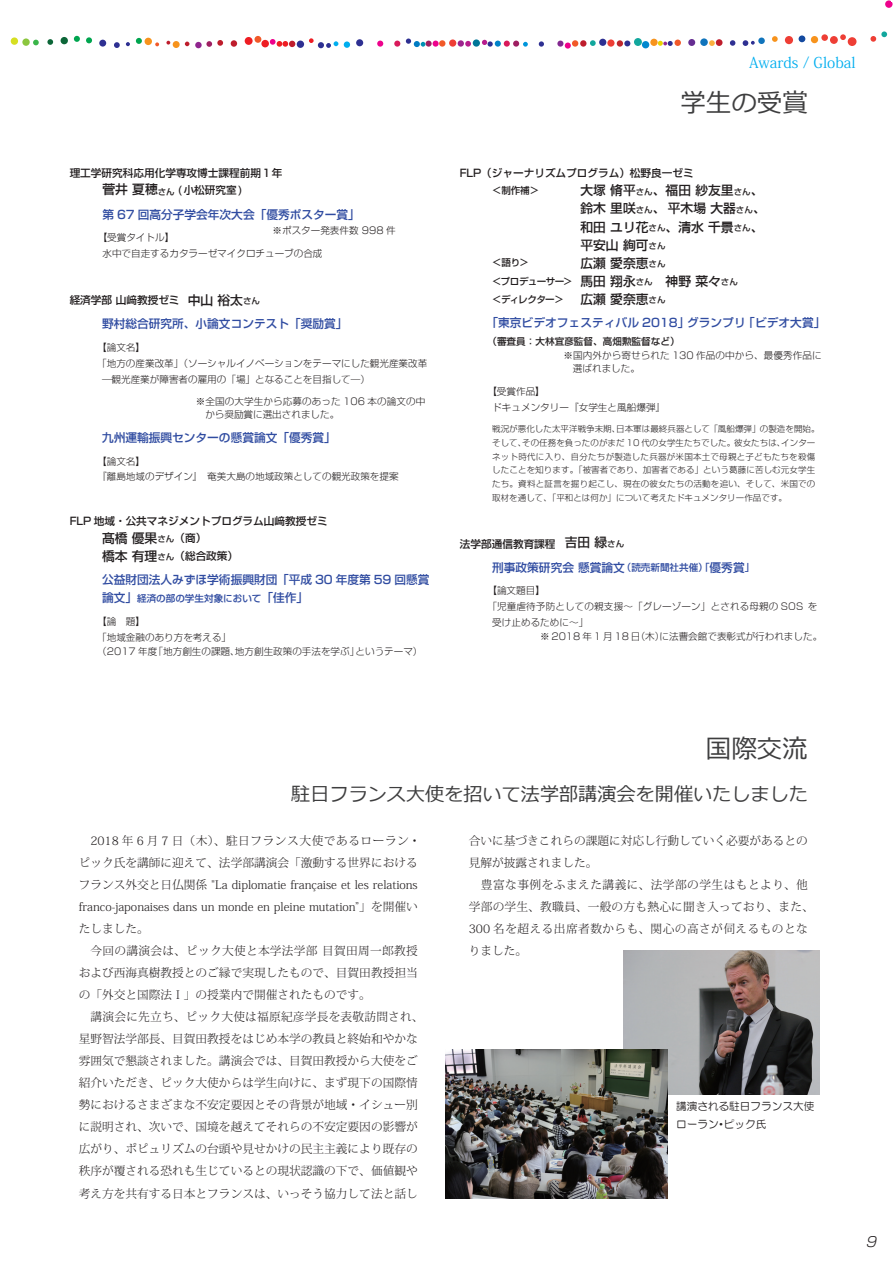
<style>
.page{position:relative;width:893px;height:1263px;background:#fff}
.page>*{position:absolute;margin:0;border:0;box-sizing:border-box;transform-origin:0 0}
.t1{font:25.5px "Meiryo";color:#3e3e3f}
.t2{font:19.2px "Meiryo";color:#3e3e3f}
.t3{font:14.85px "Koz Min Pro";color:#00aeef}
.t4{font:13.8px "A TTC Shin Go Light Italic";color:#231f20}
.t5{font:12.75px "A TTC Shin Go Medium";color:#231f20}
.t6{font:300 11.7px/22px "Koz Min Pro";color:#231f20}
.t7{font:11.7px "A TTC Shin Go Medium";color:#304ca1}
.t8{font:300 11.7px/22px "Koz Min Pro";letter-spacing:.04em;color:#231f20}
.t9{font:10.65px "A TTC Shin Go Medium";color:#231f20}
.t10{font:10.65px "HG Maru Gothic MPRO";color:#231f20}
.t11{font:9.6px/15.9px "A TTC Shin Go Light";color:#231f20}
.t12{font:9.6px "A TTC Shin Go Medium";color:#304ca1}
.t13{font:9.6px "A TTC Shin Go Medium";letter-spacing:.005em;color:#231f20}
.t14{font:9.6px "A TTC Shin Go Medium";letter-spacing:-.025em;color:#231f20}
.t15{font:9.6px "A TTC Shin Go Medium";letter-spacing:-.055em;color:#231f20}
.t16{font:8.55px/13.8px "A TTC Shin Go Light";letter-spacing:.015em;color:#231f20}
.s1{font-size:12.75px}
.s2{font-size:8.55px}
.s3{font-size:10.65px}
.s4{font-size:11.7px}
.s5{font-size:9.6px}
</style>
<div class="page">
<div style="left:261px;top:40px;width:8px;height:7px;background:#ee1d23;border-radius:50%"></div>
<svg style="left:231px;top:40px;width:6px;height:7px"></svg>
<svg style="left:195px;top:40px;width:28px;height:8px"></svg>
<svg style="left:166px;top:41px;width:23px;height:7px"></svg>
<svg style="left:136px;top:38px;width:23px;height:8px"></svg>
<svg style="left:126px;top:42px;width:4px;height:4px"></svg>
<svg style="left:114px;top:42px;width:6px;height:6px"></svg>
<svg style="left:245px;top:36px;width:16px;height:9px"></svg>
<div style="left:700px;top:38px;width:8px;height:8px;background:#1074bc;border-radius:50%"></div>
<div style="left:607px;top:39px;width:7px;height:8px;background:#ee3e35;border-radius:50%"></div>
<div style="left:580px;top:40px;width:6px;height:7px;background:#be1d2c;border-radius:3px"></div>
<svg style="left:557px;top:40px;width:21px;height:9px"></svg>
<svg style="left:617px;top:38px;width:32px;height:10px"></svg>
<svg style="left:356px;top:39px;width:7px;height:7px"></svg>
<svg style="left:730px;top:40px;width:5px;height:6px"></svg>
<svg style="left:658px;top:40px;width:23px;height:6px"></svg>
<div style="left:716px;top:39px;width:6px;height:7px;background:#be1d2c;border-radius:50%"></div>
<div style="left:650px;top:39px;width:8px;height:7px;background:#f7931d;border-radius:50%"></div>
<svg style="left:688px;top:39px;width:7px;height:7px"></svg>
<svg style="left:344px;top:41px;width:6px;height:7px"></svg>
<svg style="left:709px;top:40px;width:6px;height:6px"></svg>
<svg style="left:539px;top:41px;width:5px;height:6px"></svg>
<svg style="left:590px;top:39px;width:16px;height:7px"></svg>
<div style="left:449px;top:39px;width:7px;height:8px;background:#ee3e35;border-radius:50%"></div>
<svg style="left:270px;top:38px;width:68px;height:10px"></svg>
<svg style="left:377px;top:41px;width:6px;height:6px"></svg>
<svg style="left:394px;top:41px;width:6px;height:6px"></svg>
<svg style="left:458px;top:40px;width:13px;height:7px"></svg>
<svg style="left:406px;top:39px;width:39px;height:8px"></svg>
<svg style="left:482px;top:40px;width:46px;height:7px"></svg>
<div style="left:473px;top:39px;width:7px;height:8px;background:#007598;border-radius:4px"></div>
<svg style="left:47px;top:39px;width:6px;height:6px"></svg>
<svg style="left:33px;top:40px;width:6px;height:5px"></svg>
<svg style="left:61px;top:37px;width:7px;height:7px"></svg>
<div style="left:22px;top:38px;width:8px;height:8px;background:#8bc63e;border-radius:4px"></div>
<div style="left:11px;top:37px;width:7px;height:8px;background:#d6df21;border-radius:4px"></div>
<svg style="left:99px;top:40px;width:7px;height:7px"></svg>
<svg style="left:86px;top:37px;width:6px;height:6px"></svg>
<svg style="left:74px;top:36px;width:6px;height:6px"></svg>
<svg style="left:870px;top:31px;width:17px;height:11px"></svg>
<div style="left:885px;top:0;width:7px;height:8px;background:#ed028c;border-radius:50%"></div>
<img style="left:623px;top:950px;width:196px;height:144px">
<img style="left:445px;top:1050px;width:223px;height:149px">
<svg style="left:743px;top:34px;width:114px;height:12px"></svg>
<p class="t9" style="left:70px;top:165px;width:214px">理工学研究科応用化学専攻博士課程前期１年</p>
<p class="t9" style="left:102px;top:182px;width:142px"><span class="s1">菅井 夏穂</span><span class="s2">さん</span> (小松研究室 )</p>
<p class="t7" style="left:102px;top:205px;width:259px">第 67 回高分子学会年次大会「優秀ポスター賞」</p>
<p class="t11" style="left:98px;top:229px;width:78px">【受賞タイトル】</p>
<p class="t11" style="left:102px;top:245px;width:222px">水中で自走するカタラーゼマイクロチューブの合成</p>
<p class="t11" style="left:273px;top:221px;width:125px">※ポスター発表件数 998 件</p>
<p class="t9" style="left:70px;top:291px;width:111px">経済学部 山﨑教授ゼミ</p>
<p class="t5" style="left:188px;top:289px;width:74px">中山 裕太<span class="s2">さん</span></p>
<p class="t7" style="left:102px;top:314px;width:247px">野村総合研究所、小論文コンテスト「奨励賞」</p>
<p class="t11" style="left:97px;top:338px;width:49px">【論文名】</p>
<p class="t11" style="left:102px;top:354px;width:327px;text-indent:-5px">「地方の産業改革」（ソーシャルイノベーションをテーマにした観光産業改革―観光産業が障害者の雇用の「場」となることを目指して―）</p>
<p class="t11" style="left:196px;top:394px;width:231px;line-height:12.8px">※全国の大学生から応募のあった 106 本の論文の中　から奨励賞に選出されました。</p>
<p class="t7" style="left:102px;top:428px;width:235px">九州運輸振興センターの懸賞論文「優秀賞」</p>
<p class="t11" style="left:97px;top:452px;width:49px">【論文名】</p>
<p class="t11" style="left:97px;top:468px;width:303px">『離島地域のデザイン』　奄美大島の地域政策としての観光政策を提案</p>
<p class="t9" style="left:70px;top:512px;width:259px">FLP 地域・公共マネジメントプログラム山﨑教授ゼミ</p>
<p class="t5" style="left:102px;top:527px;width:106px">髙橋 優果<span class="s2">さん</span><span class="s3">（商）</span></p>
<p class="t9" style="left:102px;top:547px;width:138px"><span class="s1">橋本 有理</span><span class="s2">さん</span>（総合政策）</p>
<p class="t7" style="left:102px;top:570px;width:329px">公益財団法人みずほ学術振興財団「平成 30 年度第 59 回懸賞</p>
<p class="t12" style="left:102px;top:590px;width:208px"><span class="s4">論文」</span>経済の部の学生対象において<span class="s4">「佳作」</span></p>
<p class="t11" style="left:97px;top:612px;width:49px">【論　題】</p>
<p class="t11" style="left:97px;top:628px;width:135px">「地域金融のあり方を考える」</p>
<p class="t11" style="left:97px;top:642px;width:327px">（2017 年度「地方創生の課題、地方創生政策の手法を学ぶ」というテーマ）</p>
<p class="t3" style="left:749px;top:52px;width:108px">Awards / Global</p>
<p class="t1" style="left:680px;top:85px;width:129px">学生の受賞</p>
<p class="t9" style="left:460px;top:165px;width:235px">FLP（ジャーナリズムプログラム）松野良一ゼミ</p>
<p class="t14" style="left:492px;top:183px;width:48px">＜制作補＞</p>
<p class="t5" style="left:580px;top:180px;width:185px">大塚 脩平<span class="s2">さん</span>、福田 紗友里<span class="s2">さん</span>、</p>
<p class="t5" style="left:580px;top:198px;width:187px">鈴木 里咲<span class="s2">さん</span>、 平木場 大器<span class="s2">さん</span>、</p>
<p class="t5" style="left:580px;top:216px;width:185px">和田 ユリ花<span class="s2">さん</span>、清水 千景<span class="s2">さん</span>、</p>
<p class="t5" style="left:580px;top:234px;width:87px">平安山 絢可<span class="s2">さん</span></p>
<p class="t5" style="left:580px;top:252px;width:87px">広瀬 愛奈恵<span class="s2">さん</span></p>
<p class="t5" style="left:580px;top:270px;width:159px">馬田 翔永<span class="s2">さん</span>　神野 菜々<span class="s2">さん</span></p>
<p class="t5" style="left:580px;top:288px;width:87px">広瀬 愛奈恵<span class="s2">さん</span></p>
<p class="t7" style="left:486px;top:313px;width:341px">「東京ビデオフェスティバル 2018」グランプリ「ビデオ大賞」</p>
<p class="t13" style="left:487px;top:333px;width:194px">（審査員：大林宜彦監督、高畑勲監督など）</p>
<p class="t14" style="left:492px;top:255px;width:38px">＜語り＞</p>
<p class="t15" style="left:492px;top:273px;width:82px">＜プロデューサー＞</p>
<p class="t14" style="left:492px;top:291px;width:73px">＜ディレクター＞</p>
<p class="t11" style="left:563px;top:349px;width:260px;line-height:12.8px">※国内外から寄せられた 130 作品の中から、最優秀作品に　選ばれました。</p>
<p class="t11" style="left:487px;top:382px;width:59px">【受賞作品】</p>
<p class="t11" style="left:492px;top:398px;width:175px">ドキュメンタリー『女学生と風船爆弾』</p>
<p class="t16" style="left:492px;top:421px;width:329px">戦況が悪化した太平洋戦争末期、日本軍は最終兵器として「風船爆弾」の製造を開始。そして、その任務を負ったのがまだ 10 代の女学生たちでした。彼女たちは、インターネット時代に入り、自分たちが製造した兵器が米国本土で母親と子どもたちを殺傷したことを知ります。「被害者であり、加害者である」という葛藤に苦しむ元女学生たち。資料と証言を掘り起こし、現在の彼女たちの活動を追い、そして、米国での取材を通して、「平和とは何か」について考えたドキュメンタリー作品です。</p>
<p class="t9" style="left:460px;top:535px;width:97px">法学部通信教育課程</p>
<p class="t5" style="left:565px;top:532px;width:61px">吉田 緑<span class="s2">さん</span></p>
<p class="t7" style="left:492px;top:558px;width:264px">刑事政策研究会 懸賞論文<span class="s5">（読売新聞社共催）「</span>優秀賞<span class="s5">」</span></p>
<p class="t11" style="left:487px;top:582px;width:59px">【論文題目】</p>
<p class="t11" style="left:492px;top:598px;width:327px;text-indent:-5px">「児童虐待予防としての親支援～「グレーゾーン」とされる母親の SOS を受け止めるために～」</p>
<p class="t11" style="left:540px;top:628px;width:284px">※ 2018 年 1 月 18 日（木）に法曹会館で表彰式が行われました。</p>
<p class="t1" style="left:706px;top:731px;width:104px">国際交流</p>
<p class="t2" style="left:291px;top:780px;width:518px">駐日フランス大使を招いて法学部講演会を開催いたしました</p>
<p class="t6" style="left:469px;top:829px;width:341px">合いに基づきこれらの課題に対応し行動していく必要があるとの見解が披露されました。</p>
<p class="t8" style="left:469px;top:873px;width:346px">　豊富な事例をふまえた講義に、法学部の学生はもとより、他学部の学生、教職員、一般の方も熱心に聞き入っており、また、<br>300 名を超える出席者数からも、関心の高さが伺えるものとなりました。</p>
<p class="t6" style="left:79px;top:829px;width:343px">　2018 年 6 月 7 日（木）、駐日フランス大使であるローラン・ピック氏を講師に迎えて、法学部講演会「激動する世界におけるフランス外交と日仏関係 "La diplomatie française et les relations franco-japonaises dans un monde en pleine mutation”」を開催いたしました。</p>
<p class="t6" style="left:79px;top:939px;width:341px;text-align:justify">　今回の講演会は、ピック大使と本学法学部 目賀田周一郎教授および西海真樹教授とのご縁で実現したもので、目賀田教授担当の「外交と国際法Ⅰ」の授業内で開催されたものです。</p>
<p class="t6" style="left:79px;top:1005px;width:346px">　講演会に先立ち、ピック大使は福原紀彦学長を表敬訪問され、星野智法学部長、目賀田教授をはじめ本学の教員と終始和やかな雰囲気で懇談されました。講演会では、目賀田教授から大使をご紹介いただき、ピック大使からは学生向けに、まず現下の国際情勢におけるさまざまな不安定要因とその背景が地域・イシュー別に説明され、次いで、国境を越えてそれらの不安定要因の影響が広がり、ポピュリズムの台頭や見せかけの民主主義により既存の秩序が覆される恐れも生じているとの現状認識の下で、価値観や考え方を共有する日本とフランスは、いっそう協力して法と話し</p>
<p class="t10" style="left:676px;top:1101px;width:140px">講演される駐日フランス大使</p>
<p class="t10" style="left:676px;top:1119px;width:92px">ローラン・ピック氏</p>
<p class="t4" style="left:866px;top:1230px;width:12px">9</p>
</div>
